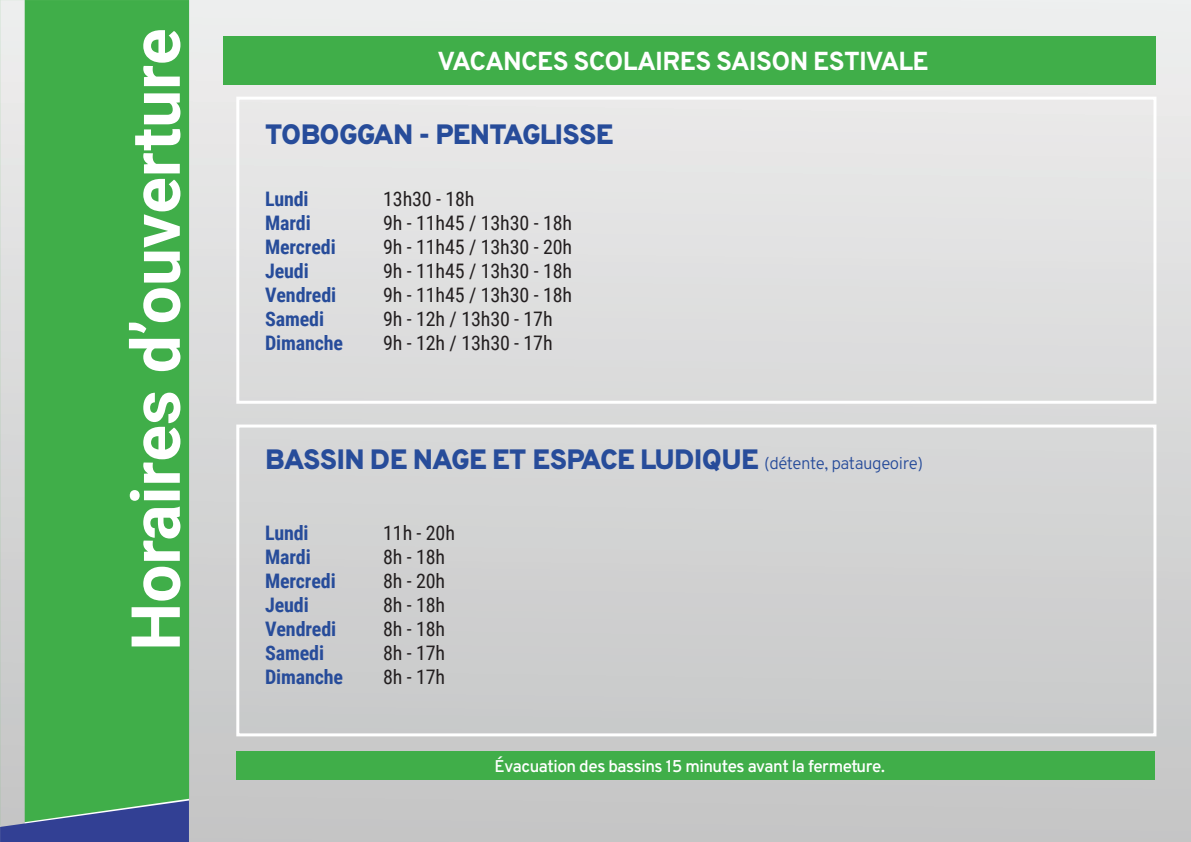
<style>
.page{position:relative;width:1191px;height:842px;background:#fff}
.page>*{position:absolute;margin:0;border:0;box-sizing:border-box;transform-origin:0 0}
.t1{font:700 67.8px "Roboto";color:#fff}
.t2{font:800 28px "Overpass";letter-spacing:-.025em;color:#274c9a}
.t3{font:800 26px "Overpass";letter-spacing:-.025em;color:#fff}
.t4{font:20px "Roboto Condensed";letter-spacing:-.005em;color:#231f20}
.t5{font:700 20px "Roboto Condensed";letter-spacing:-.005em;color:#274c9a}
.t6{font:600 17px "Overpass";letter-spacing:-.025em;color:#fff}
.s1{font-weight:300;font-size:17px}
</style>
<div class="page">
<div style="left:189px;top:0;width:1002px;height:842px;background:linear-gradient(to bottom,#eceeec,#c4c4c5)"></div>
<svg style="left:0;top:0;width:189px;height:842px;background:#54b05f"></svg>
<div style="left:236px;top:751px;width:919px;height:29px;background:#40ae49"></div>
<div style="left:236px;top:97px;width:920px;height:307px;border:3px solid #fff"></div>
<div style="left:236px;top:424px;width:920px;height:312px;border:3px solid #fff"></div>
<div style="left:223px;top:36px;width:932px;height:48px;background:#40ae49"></div>
<h1 class="t1" style="left:108px;top:651px;width:624px;rotate:-90deg">Horaires d’ouverture</h1>
<h3 class="t3" style="left:437px;top:45px;width:492px">VACANCES SCOLAIRES SAISON ESTIVALE</h3>
<h2 class="t2" style="left:265px;top:117px;width:350px">TOBOGGAN - PENTAGLISSE</h2>
<p class="t5" style="left:265px;top:185px;width:45px">Lundi</p>
<p class="t4" style="left:383px;top:185px;width:93px">13h30 - 18h</p>
<p class="t5" style="left:265px;top:209px;width:47px">Mardi</p>
<p class="t4" style="left:383px;top:209px;width:190px">9h - 11h45 / 13h30 - 18h</p>
<p class="t5" style="left:265px;top:233px;width:72px">Mercredi</p>
<p class="t4" style="left:383px;top:233px;width:190px">9h - 11h45 / 13h30 - 20h</p>
<p class="t5" style="left:265px;top:257px;width:45px">Jeudi</p>
<p class="t4" style="left:383px;top:257px;width:190px">9h - 11h45 / 13h30 - 18h</p>
<p class="t5" style="left:265px;top:281px;width:73px">Vendredi</p>
<p class="t4" style="left:383px;top:281px;width:190px">9h - 11h45 / 13h30 - 18h</p>
<p class="t5" style="left:265px;top:305px;width:60px">Samedi</p>
<p class="t4" style="left:383px;top:305px;width:171px">9h - 12h / 13h30 - 17h</p>
<p class="t5" style="left:265px;top:329px;width:80px">Dimanche</p>
<p class="t4" style="left:383px;top:329px;width:171px">9h - 12h / 13h30 - 17h</p>
<h2 class="t2" style="left:265px;top:442px;width:659px">BASSIN DE NAGE ET ESPACE LUDIQUE <span class="s1">(détente, pataugeoire)</span></h2>
<p class="t5" style="left:265px;top:519px;width:45px">Lundi</p>
<p class="t4" style="left:383px;top:519px;width:73px">11h - 20h</p>
<p class="t5" style="left:265px;top:543px;width:47px">Mardi</p>
<p class="t4" style="left:383px;top:543px;width:64px">8h - 18h</p>
<p class="t5" style="left:265px;top:567px;width:72px">Mercredi</p>
<p class="t4" style="left:383px;top:567px;width:64px">8h - 20h</p>
<p class="t5" style="left:265px;top:591px;width:45px">Jeudi</p>
<p class="t4" style="left:383px;top:591px;width:64px">8h - 18h</p>
<p class="t5" style="left:265px;top:615px;width:73px">Vendredi</p>
<p class="t4" style="left:383px;top:615px;width:64px">8h - 18h</p>
<p class="t5" style="left:265px;top:639px;width:60px">Samedi</p>
<p class="t4" style="left:383px;top:639px;width:64px">8h - 17h</p>
<p class="t5" style="left:265px;top:663px;width:80px">Dimanche</p>
<p class="t4" style="left:383px;top:663px;width:64px">8h - 17h</p>
<p class="t6" style="left:494px;top:755px;width:392px">Évacuation des bassins 15 minutes avant la fermeture.</p>
</div>
